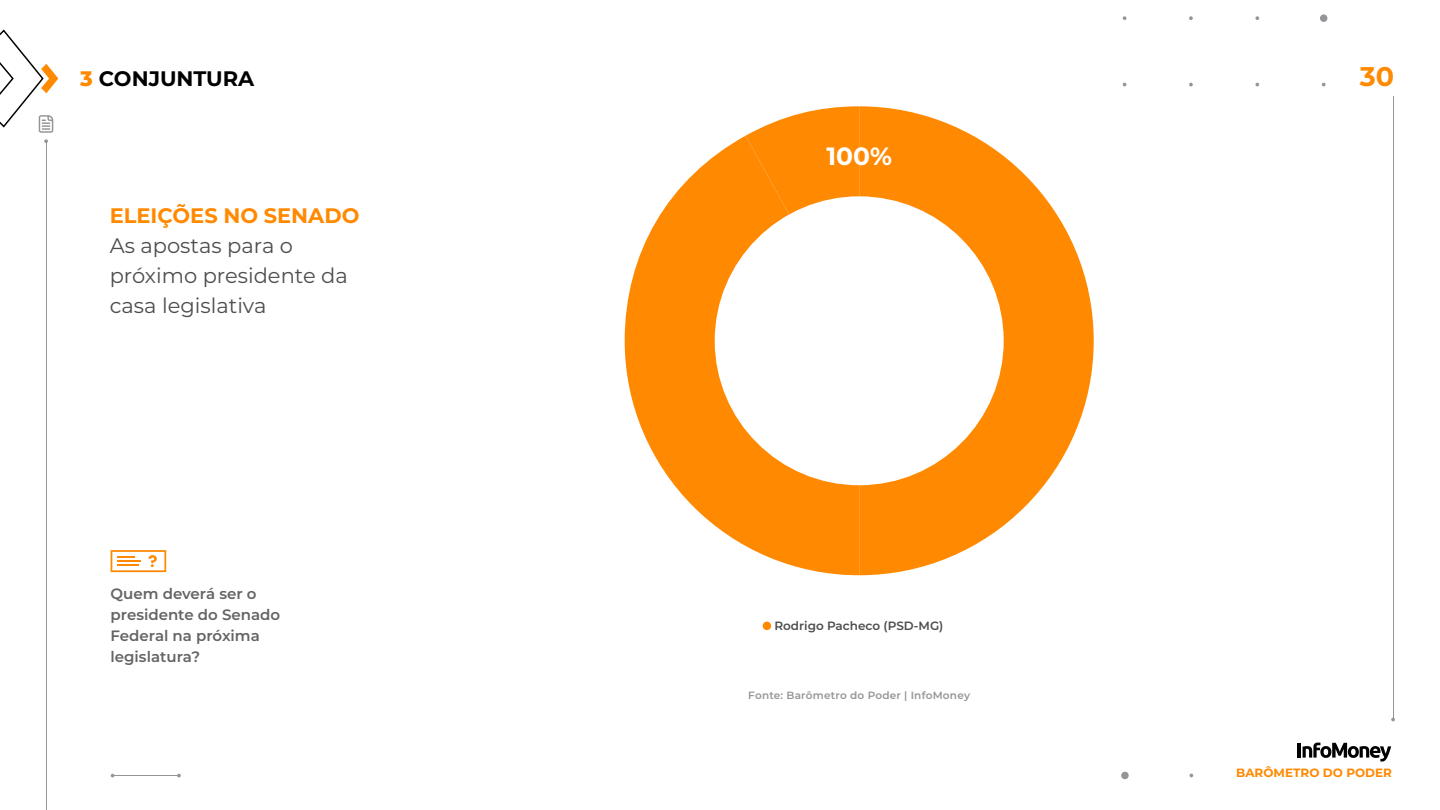
<style>
.page{position:relative;width:1440px;height:810px;background:#fff}
.page>*{position:absolute;margin:0;border:0;box-sizing:border-box;transform-origin:0 0}
.t1{font:700 27px "Montserrat";color:#ff8900}
.t2{font:700 24.9px "Montserrat";color:#fff}
.t3{font:21px/30px "Montserrat";color:#4d4d4f}
.t4{font:700 21px "Montserrat";color:#ff8900}
.t5{font:700 21px "Montserrat";color:#000}
.t6{font:600 15px/21px "Montserrat";color:#636466}
.t7{font:600 12px "Montserrat";color:#4d4d4f}
.t8{font:700 12px "Montserrat";color:#ff8900}
.t9{font:600 10.5px "Montserrat";letter-spacing:.02em;color:#939598}
.s1{font-weight:800;color:#ff8900}
</style>
<div class="page">
<hr style="left:1297px;top:743px;width:4px;height:15px;background:#000">
<svg style="left:1302px;top:743px;width:89px;height:19px"></svg>
<svg style="left:1189px;top:774px;width:4px;height:3px"></svg>
<div style="left:1121px;top:772px;width:7px;height:7px;background:#939598;border-radius:50%"></div>
<hr style="left:46px;top:141px;width:1px;height:669px;background:#939598">
<svg style="left:44px;top:139px;width:4px;height:4px"></svg>
<div style="left:1320px;top:14px;width:7px;height:8px;background:#939598;border-radius:50%"></div>
<svg style="left:1255px;top:16px;width:4px;height:4px"></svg>
<svg style="left:1255px;top:83px;width:4px;height:3px"></svg>
<svg style="left:1189px;top:16px;width:4px;height:4px"></svg>
<svg style="left:1189px;top:83px;width:4px;height:3px"></svg>
<svg style="left:1122px;top:16px;width:4px;height:4px"></svg>
<hr style="left:113px;top:775px;width:66px;height:1px;background:#939598">
<hr style="left:1392px;top:96px;width:1px;height:624px;background:#939598">
<svg style="left:0;top:29px;width:58px;height:104px"></svg>
<svg style="left:111px;top:550px;width:55px;height:22px"></svg>
<svg style="left:745px;top:106px;width:114px;height:30px"></svg>
<svg style="left:625px;top:136px;width:234px;height:439px;fill:#ff8900"></svg>
<svg style="left:859px;top:106px;width:235px;height:469px;fill:#ff8900"></svg>
<div style="left:715px;top:196px;width:288px;height:289px;background:#fff;border-radius:50%"></div>
<div style="left:762px;top:622px;width:9px;height:8px;background:#ff8900;border-radius:50%"></div>
<h3 class="t5" style="left:80px;top:64px;width:176px"><span class="s1">3</span> CONJUNTURA</h3>
<h3 class="t4" style="left:110px;top:200px;width:251px">ELEIÇÕES NO SENADO</h3>
<h3 class="t3" style="left:110px;top:230px;width:240px">As apostas para o próximo presidente da casa legislativa</h3>
<p class="t6" style="left:111px;top:582px;width:171px">Quem deverá ser o presidente do Senado<br>Federal na próxima legislatura?</p>
<h2 class="t2" style="left:826px;top:139px;width:67px">100%</h2>
<p class="t7" style="left:774px;top:617px;width:170px">Rodrigo Pacheco (PSD-MG)</p>
<p class="t9" style="left:748px;top:688px;width:223px">Fonte: Barômetro do Poder | InfoMoney</p>
<h1 class="t1" style="left:1360px;top:57px;width:36px">30</h1>
<p class="t8" style="left:1236px;top:764px;width:157px">BARÔMETRO DO PODER</p>
</div>
